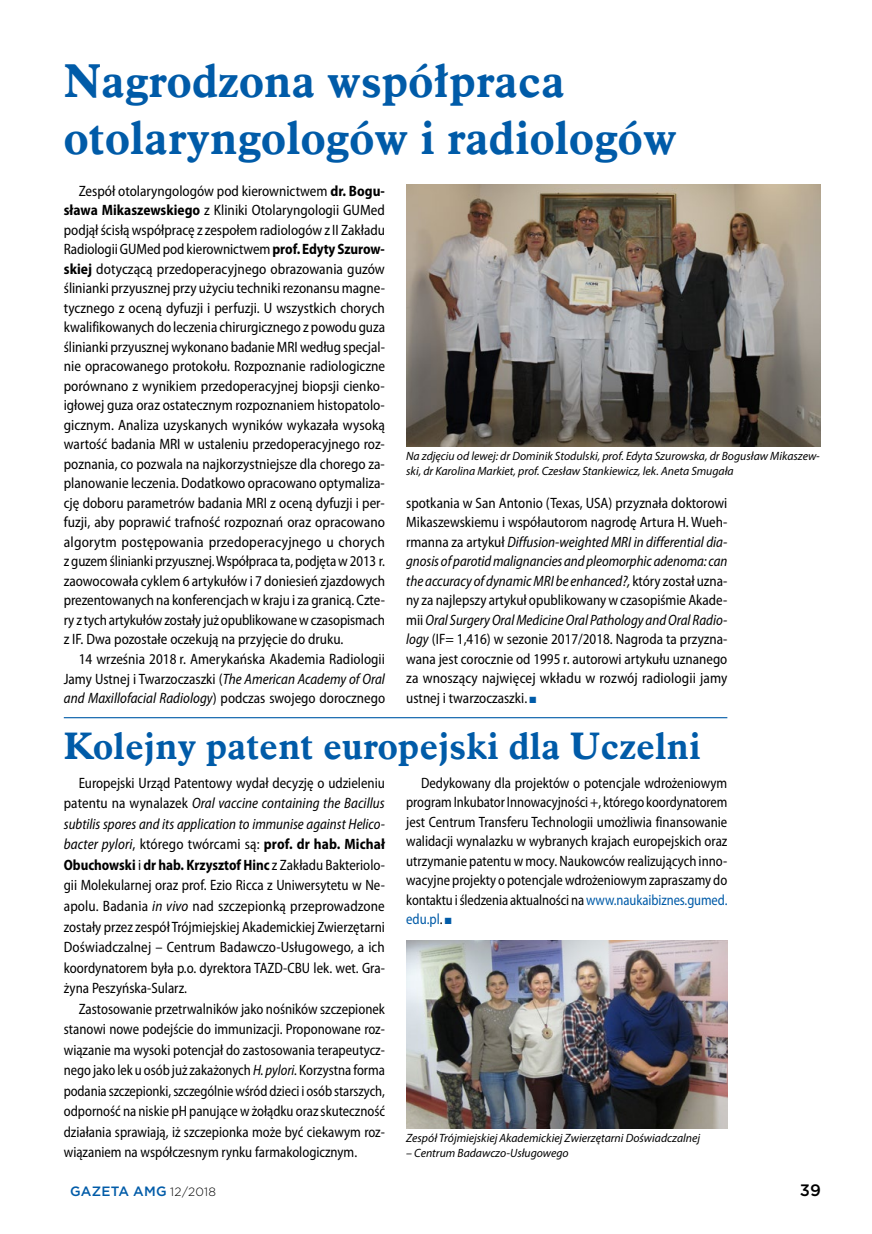
<style>
.page{position:relative;width:872px;height:1234px;background:#fff}
.page>*{position:absolute;margin:0;border:0;box-sizing:border-box;transform-origin:0 0}
.t1{font:700 46.5px/57px "Aldine 721 EU";letter-spacing:.005em;color:#005ba8}
.t2{font:700 37.5px "Aldine 721 EU";letter-spacing:.005em;color:#005ba8}
.t3{font:500 16.5px "Gotham";color:#000}
.t4{font:semi-condensed 15px/19.5px "Myriad Pro";color:#000;text-align:justify;scale:.96 1}
.t5{font:semi-condensed 15px/20.5px "Myriad Pro";color:#000;text-align:justify;scale:.93 1}
.t6{font:semi-condensed 15px/19.5px "Myriad Pro";color:#000;text-align:justify;scale:.95 1}
.t7{font:semi-condensed 15px/20.5px "Myriad Pro";color:#000;text-align:justify;scale:.94 1}
.t8{font:500 13.5px "Gotham";letter-spacing:.015em;color:#005ba8}
.t9{font:italic 12px/15px "Myriad Pro";color:#000}
.s1{font-weight:700}
.s2{font-style:italic}
.s3{color:#005ba8}
.s4{font-weight:300;font-size:12px;color:#000}
</style>
<div class="page">
<img style="left:406px;top:184px;width:415px;height:262px">
<img style="left:406px;top:940px;width:321px;height:187px">
<hr style="left:64px;top:717px;width:663px;height:1px;background:#005ba8">
<h1 class="t1" style="left:64px;top:53px;width:614px">Nagrodzona współpraca otolaryngologów i radiologów</h1>
<p class="t4" style="left:64px;top:181px;width:336px;text-indent:15px">Zespół otolaryngologów pod kierownictwem <span class="s1">dr. Bogu&shy;sława Mikaszewskiego</span> z Kliniki Otolaryngologii GUMed podjął ścisłą współpracę z zespołem radiologów z II Zakładu Radiologii GUMed pod kierownictwem <span class="s1">prof. Edyty Szurow&shy;skiej</span> dotyczącą przedoperacyjnego obrazowania guzów ślinianki przyusznej przy użyciu techniki rezonansu magne&shy;tycznego z oceną dyfuzji i perfuzji. U wszystkich chorych kwalifikowanych do leczenia chirurgicznego z powodu guza ślinianki przyusznej wykonano badanie MRI według specjal&shy;nie opracowanego protokołu. Rozpoznanie radiologiczne porównano z wynikiem przedoperacyjnej biopsji cienko&shy;igłowej guza oraz ostatecznym rozpoznaniem histopatolo&shy;gicznym. Analiza uzyskanych wyników wykazała wysoką wartość badania MRI w ustaleniu przedoperacyjnego roz&shy;poznania, co pozwala na najkorzystniejsze dla chorego za&shy;planowanie leczenia. Dodatkowo opracowano optymaliza&shy;cję doboru parametrów badania MRI z oceną dyfuzji i per&shy;fuzji, aby poprawić trafność rozpoznań oraz opracowano algorytm postępowania przedoperacyjnego u chorych z guzem ślinianki przyusznej. Współpraca ta, podjęta w 2013 r. zaowocowała cyklem 6 artykułów i 7 doniesień zjazdowych prezentowanych na konferencjach w kraju i za granicą. Czte&shy;ry z tych artykułów zostały już opublikowane w czasopismach z IF. Dwa pozostałe oczekują na przyjęcie do druku.</p>
<p class="t4" style="left:64px;top:649px;width:336px;text-indent:15px">14 września 2018 r. Amerykańska Akademia Radiologii Jamy Ustnej i Twarzoczaszki (<span class="s2">The American Academy of Oral and Maxillofacial Radiology</span>) podczas swojego dorocznego</p>
<p class="t9" style="left:406px;top:448px;width:415px">Na zdjęciu od lewej: dr Dominik Stodulski, prof. Edyta Szurowska, dr Bogusław Mikaszew&shy;ski, dr Karolina Markiet, prof. Czesław Stankiewicz, lek. Aneta Smugała</p>
<p class="t6" style="left:406px;top:492px;width:339px">spotkania w San Antonio (Texas, USA) przyznała doktorowi Mikaszewskiemu i współautorom nagrodę Artura H. Wueh&shy;rmanna za artykuł <span class="s2">Diffusion-weighted MRI in differential dia&shy;gnosis of parotid malignancies and pleomorphic adenoma: can the accuracy of dynamic MRI be enhanced?,</span> który został uzna&shy;ny za najlepszy artykuł opublikowany w czasopiśmie Akade&shy;mii <span class="s2">Oral Surgery Oral Medicine Oral Pathology and Oral Radio&shy;logy</span> (IF= 1,416) w sezonie 2017/2018. Nagroda ta przyzna&shy;wana jest corocznie od 1995 r. autorowi artykułu uznanego za wnoszący najwięcej wkładu w rozwój radiologii jamy ustnej i twarzoczaszki. <span class="s3">■</span></p>
<h2 class="t2" style="left:64px;top:722px;width:638px">Kolejny patent europejski dla Uczelni</h2>
<p class="t5" style="left:406px;top:772px;width:347px;line-height:19.5px;text-indent:15px">Dedykowany dla projektów o potencjale wdrożeniowym program Inkubator Innowacyjności +, którego koordynatorem jest Centrum Transferu Technologii umożliwia finansowanie walidacji wynalazku w wybranych krajach europejskich oraz utrzymanie patentu w mocy. Naukowców realizujących inno&shy;wacyjne projekty o potencjale wdrożeniowym zapraszamy do kontaktu i śledzenia aktualności na <span class="s3">www.naukaibiznes.gumed. edu.pl</span>. <span class="s3">■</span></p>
<p class="t7" style="left:64px;top:772px;width:343px;text-indent:15px">Europejski Urząd Patentowy wydał decyzję o udzieleniu patentu na wynalazek <span class="s2">Oral vaccine containing the Bacillus subtilis spores and its application to immunise against Helico&shy;bacter pylori</span>, którego twórcami są: <span class="s1">prof. dr hab. Michał Obuchowski</span> i <span class="s1">dr hab. Krzysztof Hinc</span> z Zakładu Bakteriolo&shy;gii Molekularnej oraz prof. Ezio Ricca z Uniwersytetu w Ne&shy;apolu. Badania <span class="s2">in vivo</span> nad szczepionką przeprowadzone zostały przez zespół Trójmiejskiej Akademickiej Zwierzętarni Doświadczalnej – Centrum Badawczo-Usługowego, a ich koordynatorem była p.o. dyrektora TAZD-CBU lek. wet. Gra&shy;żyna Peszyńska-Sularz.</p>
<p class="t5" style="left:64px;top:997px;width:347px;text-indent:15px">Zastosowanie przetrwalników jako nośników szczepionek stanowi nowe podejście do immunizacji. Proponowane roz&shy;wiązanie ma wysoki potencjał do zastosowania terapeutycz&shy;nego jako lek u osób już zakażonych <span class="s2">H. pylori.</span> Korzystna forma podania szczepionki, szczególnie wśród dzieci i osób starszych, odporność na niskie pH panujące w żołądku oraz skuteczność działania sprawiają, iż szczepionka może być ciekawym roz&shy;wiązaniem na współczesnym rynku farmakologicznym.</p>
<p class="t9" style="left:406px;top:1130px;width:295px">Zespół Trójmiejskiej Akademickiej Zwierzętarni Doświadczalnej</p>
<p class="t9" style="left:406px;top:1145px;width:164px">– Centrum Badawczo-Usługowego</p>
<p class="t8" style="left:70px;top:1182px;width:147px">GAZETA AMG <span class="s4">12/2018</span></p>
<p class="t3" style="left:800px;top:1179px;width:23px">39</p>
</div>
